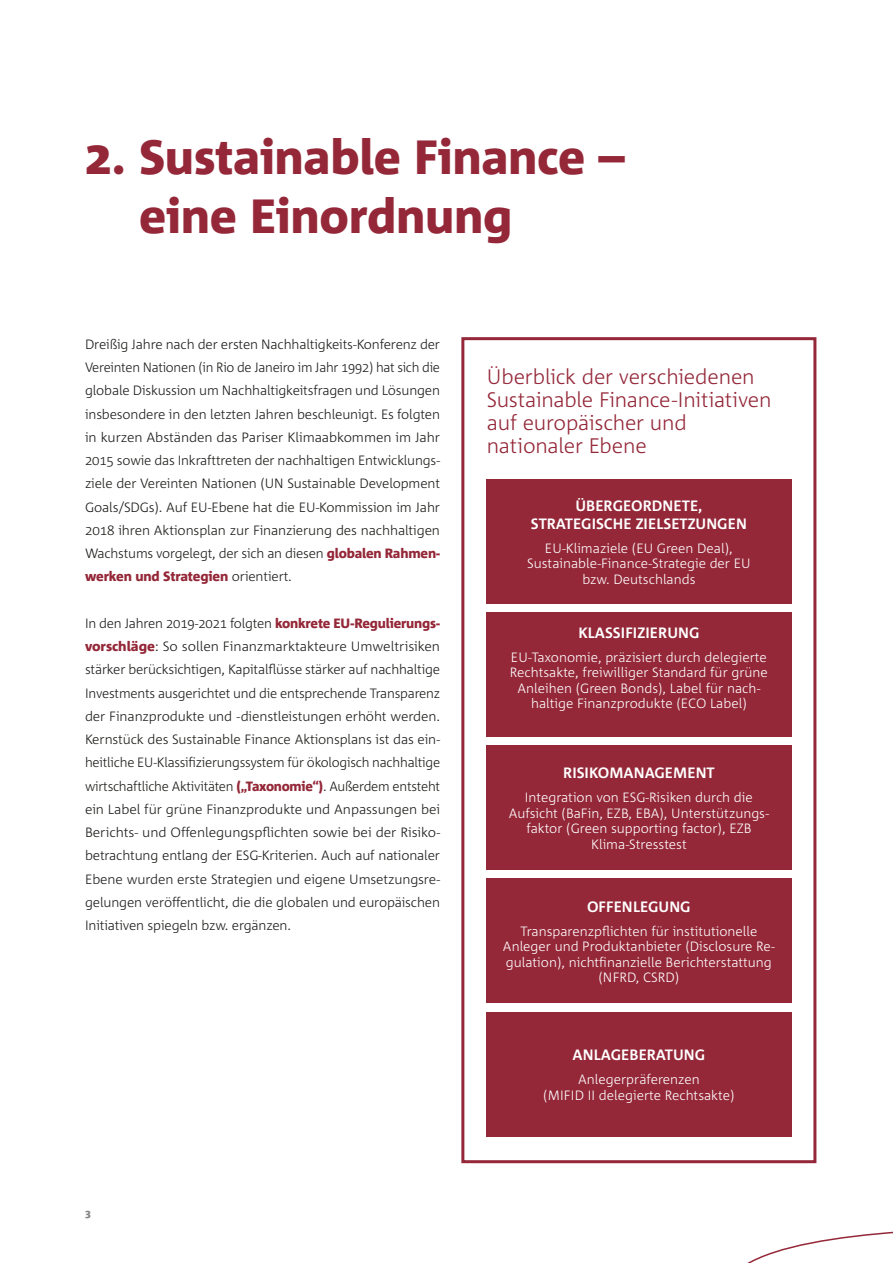
<style>
.page{position:relative;width:893px;height:1263px;background:#fff}
.page>*{position:absolute;margin:0;border:0;box-sizing:border-box;transform-origin:0 0}
.t1{font:800 48px/58.2px "Corpid";letter-spacing:-.01em;color:#942738}
.t2{font:300 21px/23.2px "Corpid";letter-spacing:-.01em;color:#942738}
.t3{font:700 15px/17.2px "Corpid";color:#fff;text-align:center}
.t4{font:300 13.5px/23.2px "Corpid";letter-spacing:-.01em;color:#1d1d1b;text-align:justify}
.t5{font:300 13.5px/15.5px "Corpid";color:#fff;text-align:center}
.s1{font-weight:800;color:#942738}
</style>
<div class="page">
<svg style="left:733px;top:968px;width:160px;height:295px"></svg>
<div style="left:461px;top:337px;width:355px;height:826px;border:3px solid #942738"></div>
<div style="left:486px;top:479px;width:306px;height:125px;background:#942738"></div>
<div style="left:486px;top:746px;width:306px;height:124px;background:#942738"></div>
<div style="left:486px;top:1012px;width:306px;height:124px;background:#942738"></div>
<div style="left:486px;top:613px;width:306px;height:124px;background:#942738"></div>
<div style="left:486px;top:879px;width:306px;height:124px;background:#942738"></div>
<h1 class="t1" style="left:139px;top:129px;width:487px;text-indent:-54px">2. Sustainable Finance – eine Einordnung</h1>
<p class="t4" style="left:85px;top:333px;width:357px">Dreißig Jahre nach der ersten Nachhaltigkeits-Konferenz der Vereinten Nationen (in Rio de Janeiro im Jahr 1992) hat sich die globale Diskussion um Nachhaltigkeitsfragen und Lösungen insbesondere in den letzten Jahren beschleunigt. Es folgten in kurzen Abständen das Pariser Klimaabkommen im Jahr 2015 sowie das Inkrafttreten der nachhaltigen Entwicklungs&shy;ziele der Vereinten Nationen (UN Sustainable Development Goals/SDGs). Auf EU-Ebene hat die EU-Kommission im Jahr 2018 ihren Aktionsplan zur Finanzierung des nachhaltigen Wachstums vorgelegt, der sich an diesen <span class="s1">globalen Rahmen&shy;werken und Strategien</span> orientiert.</p>
<p class="t4" style="left:85px;top:612px;width:357px">In den Jahren 2019-2021 folgten <span class="s1">konkrete EU-Regulierungs&shy;vorschläge</span>: So sollen Finanzmarktakteure Umweltrisiken stärker berücksichtigen, Kapitalflüsse stärker auf nachhaltige Investments ausgerichtet und die entsprechende Transparenz der Finanzprodukte und -dienstleistungen erhöht werden.<br>Kernstück des Sustainable Finance Aktionsplans ist das ein&shy;heitliche EU-Klassifizierungssystem für ökologisch nachhaltige wirtschaftliche Aktivitäten <span class="s1">(„Taxonomie“)</span>. Außerdem entsteht ein Label für grüne Finanzprodukte und Anpassungen bei Berichts- und Offenlegungspflichten sowie bei der Risiko&shy;betrachtung entlang der ESG-Kriterien. Auch auf nationaler Ebene wurden erste Strategien und eigene Umsetzungsre&shy;gelungen veröffentlicht, die die globalen und europäischen Initiativen spiegeln bzw. ergänzen.</p>
<h2 class="t2" style="left:487px;top:365px;width:286px">Überblick der verschiedenen<br>Sustainable Finance-Initiativen auf europäischer und nationaler Ebene</h2>
<p class="t3" style="left:531px;top:498px;width:217px">ÜBERGEORDNETE,<br>STRATEGISCHE ZIELSETZUNGEN</p>
<p class="t5" style="left:527px;top:540px;width:225px">EU-Klimaziele (EU Green Deal),<br>Sustainable-Finance-Strategie der EU bzw. Deutschlands</p>
<p class="t3" style="left:578px;top:624px;width:123px">KLASSIFIZIERUNG</p>
<p class="t5" style="left:510px;top:649px;width:259px">EU-Taxonomie, präzisiert durch delegierte Rechtsakte, freiwilliger Standard für grüne Anleihen (Green Bonds), Label für nach&shy;haltige Finanzprodukte (ECO Label)</p>
<p class="t3" style="left:563px;top:765px;width:153px">RISIKOMANAGEMENT</p>
<p class="t5" style="left:509px;top:790px;width:262px">Integration von ESG-Risiken durch die Aufsicht (BaFin, EZB, EBA), Unterstützungs&shy;faktor (Green supporting factor), EZB Klima-Stresstest</p>
<p class="t3" style="left:587px;top:898px;width:105px">OFFENLEGUNG</p>
<p class="t5" style="left:503px;top:923px;width:273px">Transparenzpflichten für institutionelle Anleger und Produktanbieter (Disclosure Re&shy;gulation), nichtfinanzielle Berichterstattung (NFRD, CSRD)</p>
<p class="t3" style="left:573px;top:1046px;width:134px">ANLAGEBERATUNG</p>
<p class="t5" style="left:543px;top:1072px;width:193px">Anlegerpräferenzen<br>(MIFID II delegierte Rechtsakte)</p>
</div>
